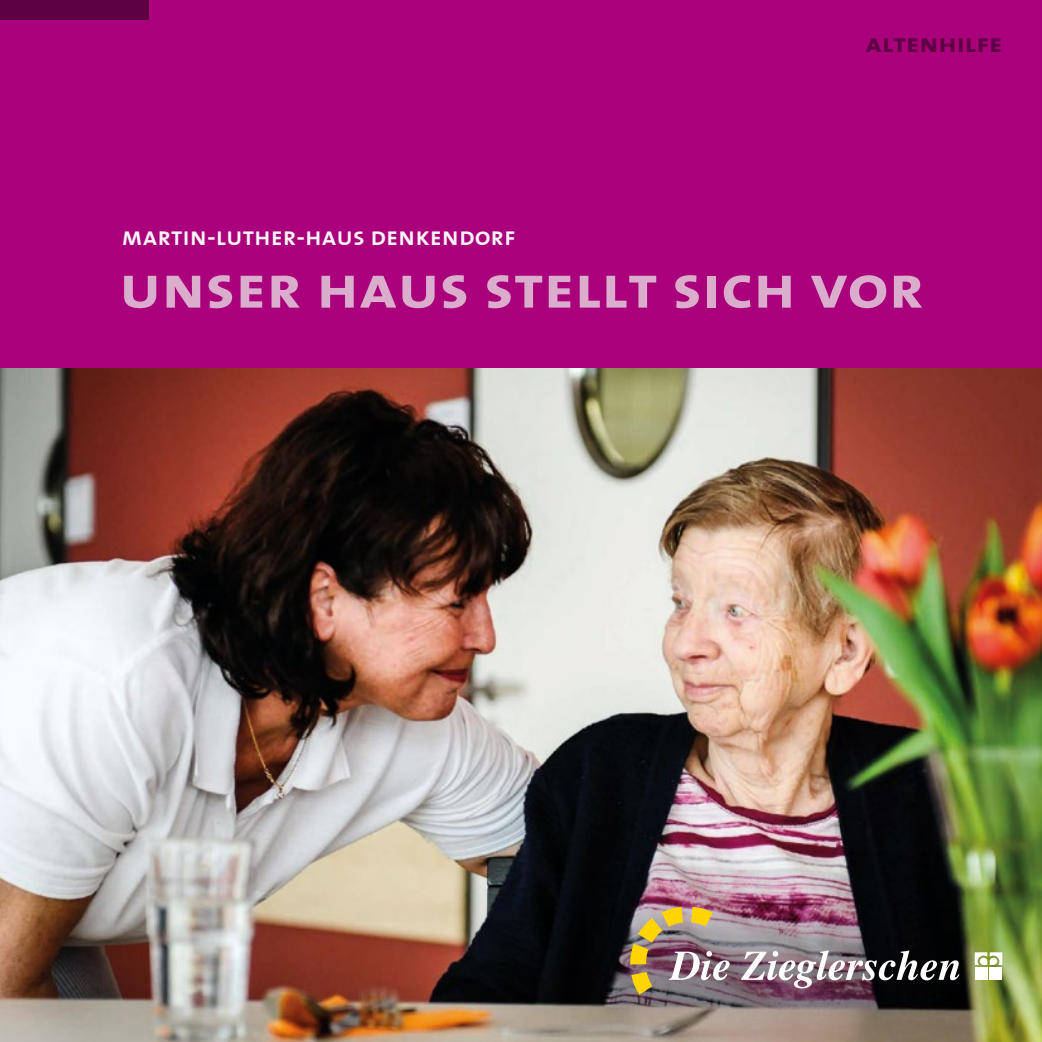
<style>
.page{position:relative;width:1042px;height:1042px;background:#fff}
.page>*{position:absolute;margin:0;border:0;box-sizing:border-box;transform-origin:0 0}
.t1{font:61.25px "The Sans Bold Caps";color:#daadcd;scale:1.1 1}
.t2{font:26.25px "The Sans Semi Bold Caps";color:#faf5f9}
.t3{font:26.25px "The Sans Bold Caps";color:#5e0044;scale:1.1 1}
</style>
<div class="page">
<img style="left:0;top:368px;width:1042px;height:674px">
<div style="left:0;top:0;width:1042px;height:368px;background:#aa007c"></div>
<div style="left:0;top:0;width:149px;height:20px;background:#5e0044"></div>
<div style="left:518px;top:794px;width:524px;height:248px;background:#000;opacity:.3"></div>
<div style="left:974px;top:967px;width:13px;height:13px;background:#fff"></div>
<div style="left:989px;top:967px;width:13px;height:13px;background:#fff"></div>
<svg style="left:974px;top:952px;width:28px;height:13px"></svg>
<svg style="left:741px;top:950px;width:218px;height:38px"></svg>
<img style="left:630px;top:907px;width:99px;height:87px">
<p class="t3" style="left:865px;top:21px;width:126px">altenhilfe</p>
<p class="t2" style="left:122px;top:214px;width:396px">martin-luther-haus denkendorf</p>
<h1 class="t1" style="left:119px;top:236px;width:733px">unser haus stellt sich vor</h1>
</div>
